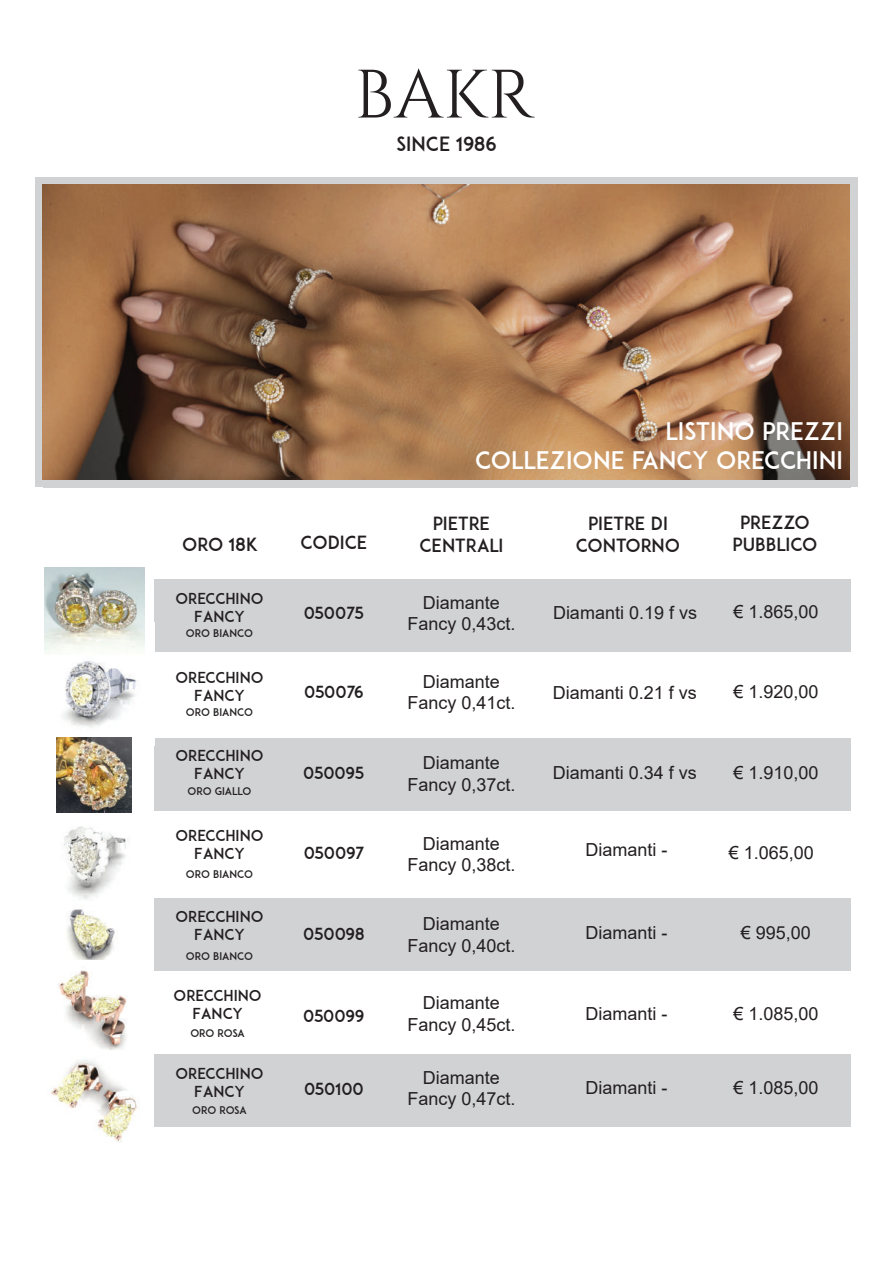
<style>
.page{position:relative;width:893px;height:1263px;background:#fff}
.page>*{position:absolute;margin:0;border:0;box-sizing:border-box;transform-origin:0 0}
.t1{font:24px/28.8px "ADAM.CGPRO";color:#fff;text-align:right}
.t2{font:19.5px "ADAM.CGPRO";color:#231f20}
.t3{font:18px/21.6px "Arial";color:#231f20;text-align:center}
.t4{font:18px/21.6px "ADAM.CGPRO";color:#231f20;text-align:center}
.t5{font:16.5px "ADAM.CGPRO";letter-spacing:-.04em;color:#231f20}
.t6{font:15px/18px "ADAM.CGPRO";color:#231f20;text-align:center}
.t7{font:10.5px "ADAM.CGPRO";color:#231f20}
</style>
<div class="page">
<div style="left:43px;top:177px;width:807px;height:8px;background:#d1d2d4"></div>
<div style="left:850px;top:177px;width:7px;height:310px;background:#d1d2d4"></div>
<div style="left:35px;top:177px;width:8px;height:310px;background:#d1d2d4"></div>
<div style="left:43px;top:480px;width:807px;height:7px;background:#d1d2d4"></div>
<img style="left:43px;top:185px;width:807px;height:295px">
<img style="left:67px;top:909px;width:48px;height:51px">
<img style="left:63px;top:826px;width:66px;height:74px">
<img style="left:57px;top:970px;width:70px;height:80px">
<div style="left:154px;top:579px;width:696px;height:72px;background:#d1d2d4"></div>
<div style="left:154px;top:738px;width:696px;height:72px;background:#d1d2d4"></div>
<div style="left:154px;top:899px;width:696px;height:72px;background:#d1d2d4"></div>
<div style="left:154px;top:1054px;width:696px;height:73px;background:#d1d2d4"></div>
<img style="left:44px;top:622px;width:101px;height:124px">
<img style="left:45px;top:568px;width:99px;height:87px">
<img style="left:57px;top:738px;width:74px;height:74px">
<img style="left:51px;top:1060px;width:86px;height:82px">
<svg style="left:358px;top:69px;width:177px;height:49px"></svg>
<p class="t2" style="left:396px;top:132px;width:102px">SINCE 1986</p>
<p class="t4" style="left:182px;top:533px;width:78px">ORO 18K</p>
<p class="t6" style="left:175px;top:589px;width:89px">ORECCHINO<br>FANCY</p>
<p class="t7" style="left:186px;top:627px;width:69px">ORO BIANCO</p>
<p class="t6" style="left:175px;top:668px;width:89px">ORECCHINO<br>FANCY</p>
<p class="t7" style="left:186px;top:706px;width:69px">ORO BIANCO</p>
<p class="t6" style="left:175px;top:746px;width:89px">ORECCHINO<br>FANCY</p>
<p class="t7" style="left:188px;top:784px;width:65px">ORO GIALLO</p>
<p class="t6" style="left:175px;top:826px;width:89px">ORECCHINO<br>FANCY</p>
<p class="t7" style="left:186px;top:867px;width:69px">ORO BIANCO</p>
<p class="t6" style="left:175px;top:907px;width:89px">ORECCHINO<br>FANCY</p>
<p class="t7" style="left:186px;top:949px;width:69px">ORO BIANCO</p>
<p class="t6" style="left:174px;top:986px;width:89px">ORECCHINO<br>FANCY</p>
<p class="t7" style="left:190px;top:1027px;width:56px">ORO ROSA</p>
<p class="t6" style="left:175px;top:1065px;width:89px">ORECCHINO<br>FANCY</p>
<p class="t7" style="left:192px;top:1104px;width:56px">ORO ROSA</p>
<h1 class="t1" style="left:475px;top:417px;width:369px">LISTINO PREZZI<br>COLLEZIONE FANCY ORECCHINI</h1>
<p class="t4" style="left:301px;top:532px;width:68px">CODICE</p>
<p class="t4" style="left:419px;top:512px;width:86px">PIETRE<br>CENTRALI</p>
<p class="t4" style="left:576px;top:513px;width:106px">PIETRE DI<br>CONTORNO</p>
<p class="t4" style="left:733px;top:511px;width:86px">PREZZO<br>PUBBLICO</p>
<p class="t5" style="left:304px;top:603px;width:62px">050075</p>
<p class="t3" style="left:407px;top:591px;width:110px">Diamante<br>Fancy 0,43ct.</p>
<p class="t3" style="left:553px;top:601px;width:146px">Diamanti 0.19 f vs</p>
<p class="t3" style="left:733px;top:601px;width:87px">€ 1.865,00</p>
<p class="t5" style="left:304px;top:682px;width:61px">050076</p>
<p class="t3" style="left:407px;top:670px;width:110px">Diamante<br>Fancy 0,41ct.</p>
<p class="t3" style="left:553px;top:682px;width:146px">Diamanti 0.21 f vs</p>
<p class="t3" style="left:733px;top:681px;width:87px">€ 1.920,00</p>
<p class="t5" style="left:303px;top:763px;width:63px">050095</p>
<p class="t3" style="left:407px;top:752px;width:110px">Diamante<br>Fancy 0,37ct.</p>
<p class="t3" style="left:553px;top:761px;width:146px">Diamanti 0.34 f vs</p>
<p class="t3" style="left:733px;top:761px;width:87px">€ 1.910,00</p>
<p class="t5" style="left:304px;top:843px;width:62px">050097</p>
<p class="t3" style="left:407px;top:832px;width:110px">Diamante<br>Fancy 0,38ct.</p>
<p class="t3" style="left:585px;top:839px;width:84px">Diamanti -</p>
<p class="t3" style="left:729px;top:841px;width:87px">€ 1.065,00</p>
<p class="t5" style="left:303px;top:924px;width:63px">050098</p>
<p class="t3" style="left:407px;top:913px;width:110px">Diamante<br>Fancy 0,40ct.</p>
<p class="t3" style="left:585px;top:922px;width:84px">Diamanti -</p>
<p class="t3" style="left:741px;top:921px;width:72px">€ 995,00</p>
<p class="t5" style="left:303px;top:1005px;width:63px">050099</p>
<p class="t3" style="left:407px;top:992px;width:110px">Diamante<br>Fancy 0,45ct.</p>
<p class="t3" style="left:585px;top:1003px;width:84px">Diamanti -</p>
<p class="t3" style="left:733px;top:1003px;width:87px">€ 1.085,00</p>
<p class="t3" style="left:407px;top:1066px;width:110px">Diamante<br>Fancy 0,47ct.</p>
<p class="t5" style="left:304px;top:1079px;width:61px">050100</p>
<p class="t3" style="left:585px;top:1077px;width:84px">Diamanti -</p>
<p class="t3" style="left:733px;top:1076px;width:87px">€ 1.085,00</p>
</div>
